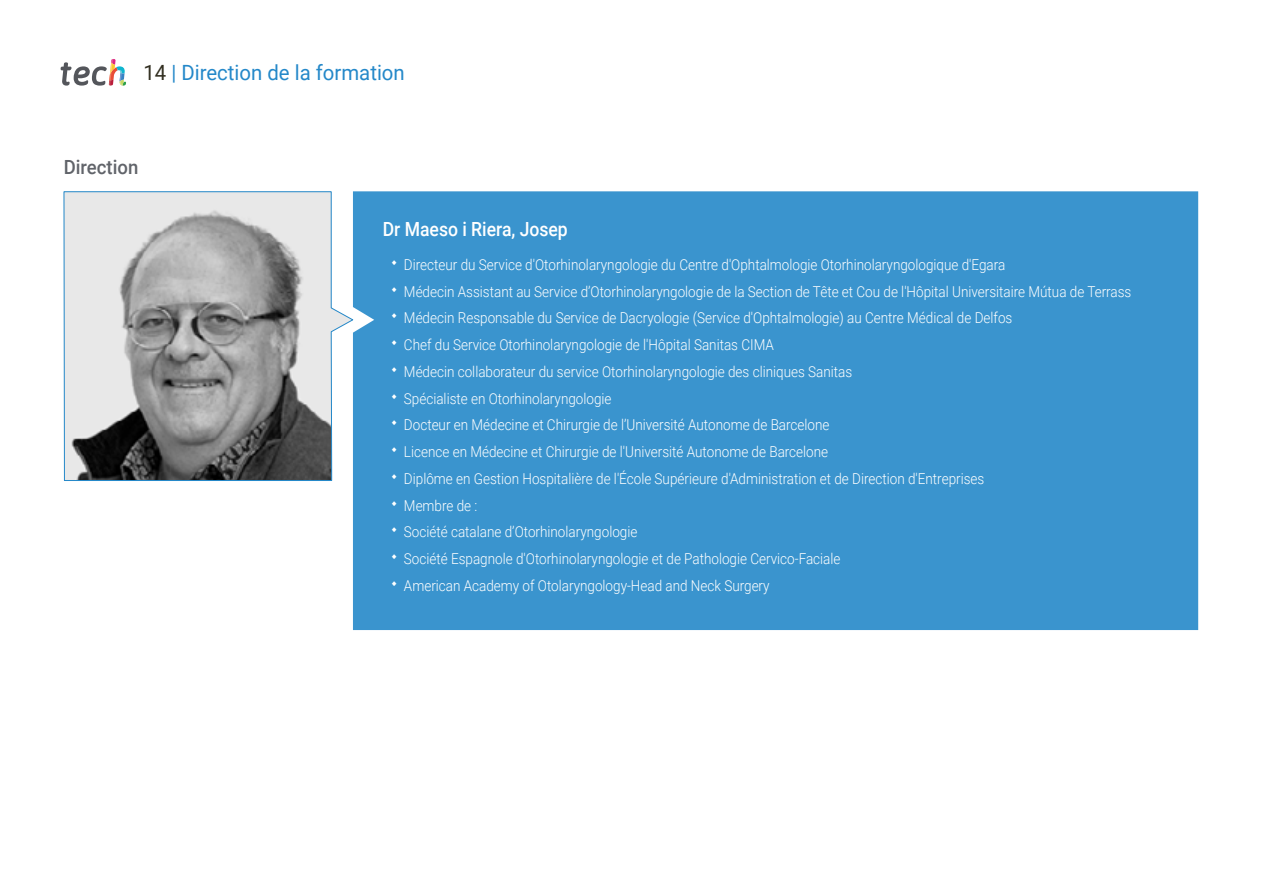
<style>
.page{position:relative;width:1263px;height:893px;background:#fff}
.page>*{position:absolute;margin:0;border:0;box-sizing:border-box;transform-origin:0 0}
.t1{font:21px "Roboto";color:#2488c9}
.t2{font:500 19.5px "Roboto";color:#fff;scale:.9 1}
.t3{font:500 19.5px "Roboto";color:#61646a;scale:.95 1}
.t4{font:300 15px/26.7px "Roboto";color:#fff;scale:.9 1}
.s1{color:#312e20}
</style>
<div class="page">
<svg style="left:61px;top:59px;width:65px;height:27px"></svg>
<div style="left:353px;top:191px;width:845px;height:439px;background:#3a94ce"></div>
<svg style="left:64px;top:191px;width:289px;height:290px;background:#aaabac"></svg>
<svg style="left:392px;top:260px;width:5px;height:5px"></svg>
<svg style="left:392px;top:287px;width:5px;height:5px"></svg>
<svg style="left:392px;top:314px;width:5px;height:5px"></svg>
<svg style="left:392px;top:340px;width:5px;height:5px"></svg>
<svg style="left:392px;top:367px;width:5px;height:5px"></svg>
<svg style="left:392px;top:394px;width:5px;height:5px"></svg>
<svg style="left:392px;top:421px;width:5px;height:5px"></svg>
<svg style="left:392px;top:447px;width:5px;height:5px"></svg>
<svg style="left:392px;top:474px;width:5px;height:5px"></svg>
<svg style="left:392px;top:501px;width:5px;height:5px"></svg>
<svg style="left:392px;top:528px;width:5px;height:5px"></svg>
<svg style="left:392px;top:554px;width:5px;height:5px"></svg>
<svg style="left:392px;top:581px;width:5px;height:5px"></svg>
<h1 class="t1" style="left:144px;top:57px;width:263px"><span class="s1">14</span> | Direction de la formation</h1>
<h2 class="t3" style="left:64px;top:154px;width:80px">Direction</h2>
<h2 class="t2" style="left:383px;top:215px;width:207px">Dr Maeso i Riera, Josep</h2>
<p class="t4" style="left:404px;top:251px;width:810px">Directeur du Service d'Otorhinolaryngologie du Centre d'Ophtalmologie Otorhinolaryngologique d'Egara<br>Médecin Assistant au Service d’Otorhinolaryngologie de la Section de Tête et Cou de l'Hôpital Universitaire Mútua de Terrass Médecin Responsable du Service de Dacryologie (Service d'Ophtalmologie) au Centre Médical de Delfos<br>Chef du Service Otorhinolaryngologie de l'Hôpital Sanitas CIMA<br>Médecin collaborateur du service Otorhinolaryngologie des cliniques Sanitas<br>Spécialiste en Otorhinolaryngologie<br>Docteur en Médecine et Chirurgie de l’Université Autonome de Barcelone<br>Licence en Médecine et Chirurgie de l'Université Autonome de Barcelone<br>Diplôme en Gestion Hospitalière de l'École Supérieure d'Administration et de Direction d'Entreprises<br>Membre de :<br>Société catalane d’Otorhinolaryngologie<br>Société Espagnole d'Otorhinolaryngologie et de Pathologie Cervico-Faciale<br>American Academy of Otolaryngology-Head and Neck Surgery</p>
</div>
